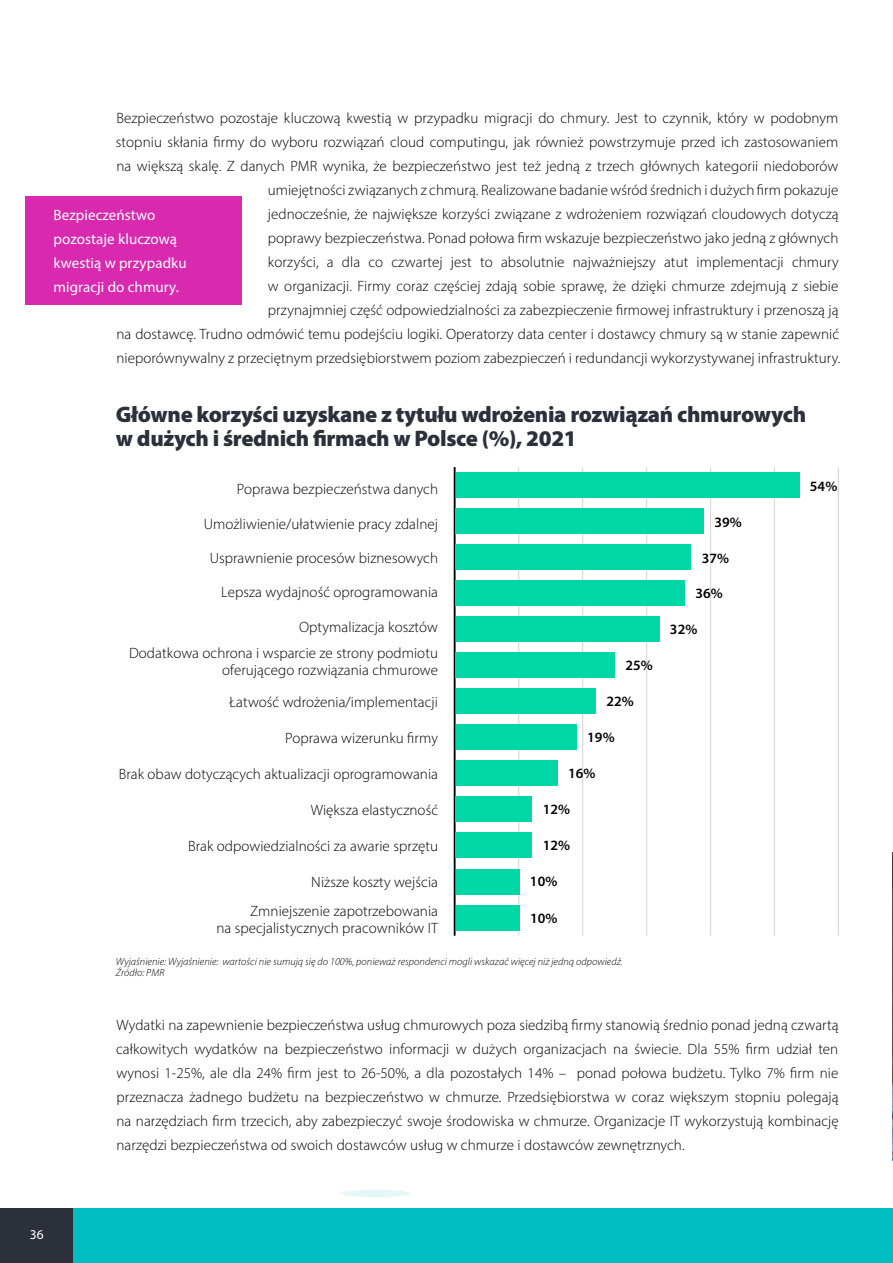
<style>
.page{position:relative;width:893px;height:1263px;background:#fff}
.page>*{position:absolute;margin:0;border:0;box-sizing:border-box;transform-origin:0 0}
.t1{font:900 22.5px/24px "Myriad Pro";letter-spacing:-.015em;color:#2b303a}
.t2{font:300 15px/24px "Myriad Pro";letter-spacing:.005em;color:#000;text-align:right}
.t3{font:15px/24px "Myriad Pro";letter-spacing:.005em;color:#fff}
.t4{font:600 14.25px "Myriad Pro";letter-spacing:.005em;color:#000}
.t5{font:13.5px "Myriad Pro";color:#fff}
.t6{font:italic 300 10.5px/11.6px "Myriad Pro";letter-spacing:.005em;color:#000}
</style>
<div class="page">
<div style="left:0;top:1208px;width:74px;height:55px;background:#2b303a"></div>
<div style="left:74px;top:1208px;width:819px;height:55px;background:#00bec0"></div>
<div style="left:26px;top:196px;width:216px;height:109px;background:#d929ae"></div>
<div style="left:340px;top:1189px;width:70px;height:8px;background:#e6f7f7;border-radius:50%"></div>
<hr style="left:518px;top:467px;width:1px;height:468px;background:#dadada">
<hr style="left:582px;top:467px;width:1px;height:468px;background:#dadada">
<hr style="left:646px;top:467px;width:1px;height:468px;background:#dadada">
<hr style="left:710px;top:467px;width:1px;height:468px;background:#dadada">
<hr style="left:774px;top:467px;width:1px;height:468px;background:#dadada">
<hr style="left:838px;top:467px;width:1px;height:468px;background:#dadada">
<hr style="left:454px;top:467px;width:1px;height:468px;background:#000">
<div style="left:456px;top:472px;width:343px;height:26px;background:#00d6a6"></div>
<div style="left:456px;top:508px;width:248px;height:26px;background:#00d6a6"></div>
<div style="left:456px;top:544px;width:235px;height:26px;background:#00d6a6"></div>
<div style="left:456px;top:580px;width:229px;height:26px;background:#00d6a6"></div>
<div style="left:456px;top:616px;width:203px;height:26px;background:#00d6a6"></div>
<div style="left:456px;top:652px;width:159px;height:26px;background:#00d6a6"></div>
<div style="left:456px;top:688px;width:140px;height:26px;background:#00d6a6"></div>
<div style="left:456px;top:724px;width:121px;height:26px;background:#00d6a6"></div>
<div style="left:456px;top:760px;width:102px;height:26px;background:#00d6a6"></div>
<div style="left:456px;top:796px;width:76px;height:26px;background:#00d6a6"></div>
<div style="left:456px;top:832px;width:76px;height:26px;background:#00d6a6"></div>
<div style="left:456px;top:868px;width:63px;height:26px;background:#00d6a6"></div>
<div style="left:456px;top:904px;width:63px;height:26px;background:#00d6a6"></div>
<img style="left:892px;top:853px;width:1px;height:308px">
<p class="t2" style="left:116px;top:105px;width:726px">Bezpieczeństwo pozostaje kluczową kwestią w przypadku migracji do chmury. Jest to czynnik, który w podobnym stopniu skłania firmy do wyboru rozwiązań cloud computingu, jak również powstrzymuje przed ich zastosowaniem na większą skalę. Z danych PMR wynika, że bezpieczeństwo jest też jedną z trzech głównych kategorii niedoborów umiejętności związanych z chmurą. Realizowane badanie wśród średnich i dużych firm pokazuje<br>jednocześnie, że największe korzyści związane z wdrożeniem rozwiązań cloudowych dotyczą<br>poprawy bezpieczeństwa. Ponad połowa firm wskazuje bezpieczeństwo jako jedną z głównych<br>korzyści, a dla co czwartej jest to absolutnie najważniejszy atut implementacji chmury<br>w organizacji. Firmy coraz częściej zdają sobie sprawę, że dzięki chmurze zdejmują z siebie<br>przynajmniej część odpowiedzialności za zabezpieczenie firmowej infrastruktury i przenoszą ją<br>na dostawcę. Trudno odmówić temu podejściu logiki. Operatorzy data center i dostawcy chmury są w stanie zapewnić nieporównywalny z przeciętnym przedsiębiorstwem poziom zabezpieczeń i redundancji wykorzystywanej infrastruktury.</p>
<p class="t3" style="left:54px;top:203px;width:135px">Bezpieczeństwo pozostaje kluczową kwestią w przypadku migracji do chmury.</p>
<h1 class="t1" style="left:116px;top:401px;width:692px">Główne korzyści uzyskane z tytułu wdrożenia rozwiązań chmurowych w dużych i średnich firmach w Polsce (%), 2021</h1>
<p class="t2" style="left:237px;top:477px;width:203px">Poprawa bezpieczeństwa danych</p>
<p class="t2" style="left:204px;top:511px;width:236px">Umożliwienie/ułatwienie pracy zdalnej</p>
<p class="t2" style="left:210px;top:546px;width:230px">Usprawnienie procesów biznesowych</p>
<p class="t2" style="left:221px;top:580px;width:218px">Lepsza wydajność oprogramowania</p>
<p class="t2" style="left:129px;top:613px;width:310px;line-height:26.4px">Optymalizacja kosztów<br>Dodatkowa ochrona i wsparcie ze strony podmiotu</p>
<p class="t2" style="left:222px;top:653px;width:217px;line-height:32.5px;text-align:center">oferującego rozwiązania chmurowe<br>Łatwość wdrożenia/implementacji</p>
<p class="t2" style="left:285px;top:726px;width:154px">Poprawa wizerunku firmy</p>
<p class="t2" style="left:119px;top:762px;width:321px">Brak obaw dotyczących aktualizacji oprogramowania</p>
<p class="t2" style="left:311px;top:798px;width:129px">Większa elastyczność</p>
<p class="t2" style="left:188px;top:834px;width:251px">Brak odpowiedzialności za awarie sprzętu</p>
<p class="t2" style="left:250px;top:867px;width:189px;line-height:29.1px">Niższe koszty wejścia<br>Zmniejszenie zapotrzebowania</p>
<p class="t2" style="left:216px;top:915px;width:223px">na specjalistycznych pracowników IT</p>
<p class="t4" style="left:625px;top:657px;width:29px">25%</p>
<p class="t4" style="left:606px;top:692px;width:29px">22%</p>
<p class="t4" style="left:587px;top:728px;width:29px">19%</p>
<p class="t4" style="left:568px;top:764px;width:29px">16%</p>
<p class="t4" style="left:543px;top:800px;width:29px">12%</p>
<p class="t4" style="left:543px;top:836px;width:29px">12%</p>
<p class="t4" style="left:530px;top:872px;width:29px">10%</p>
<p class="t4" style="left:530px;top:909px;width:29px">10%</p>
<p class="t6" style="left:116px;top:955px;width:508px">Wyjaśnienie: Wyjaśnienie: wartości nie sumują się do 100%, ponieważ respondenci mogli wskazać więcej niż jedną odpowiedź.<br>Źródło: PMR</p>
<p class="t4" style="left:714px;top:513px;width:29px">39%</p>
<p class="t4" style="left:702px;top:549px;width:29px">37%</p>
<p class="t4" style="left:695px;top:585px;width:29px">36%</p>
<p class="t4" style="left:670px;top:621px;width:29px">32%</p>
<p class="t4" style="left:810px;top:477px;width:29px">54%</p>
<p class="t2" style="left:116px;top:1013px;width:724px;text-align:justify">Wydatki na zapewnienie bezpieczeństwa usług chmurowych poza siedzibą firmy stanowią średnio ponad jedną czwartą całkowitych wydatków na bezpieczeństwo informacji w dużych organizacjach na świecie. Dla 55% firm udział ten wynosi 1-25%, ale dla 24% firm jest to 26-50%, a dla pozostałych 14% – ponad połowa budżetu. Tylko 7% firm nie przeznacza żadnego budżetu na bezpieczeństwo w chmurze. Przedsiębiorstwa w coraz większym stopniu polegają na narzędziach firm trzecich, aby zabezpieczyć swoje środowiska w chmurze. Organizacje IT wykorzystują kombinację narzędzi bezpieczeństwa od swoich dostawców usług w chmurze i dostawców zewnętrznych.</p>
<p class="t5" style="left:30px;top:1226px;width:15px">36</p>
</div>
